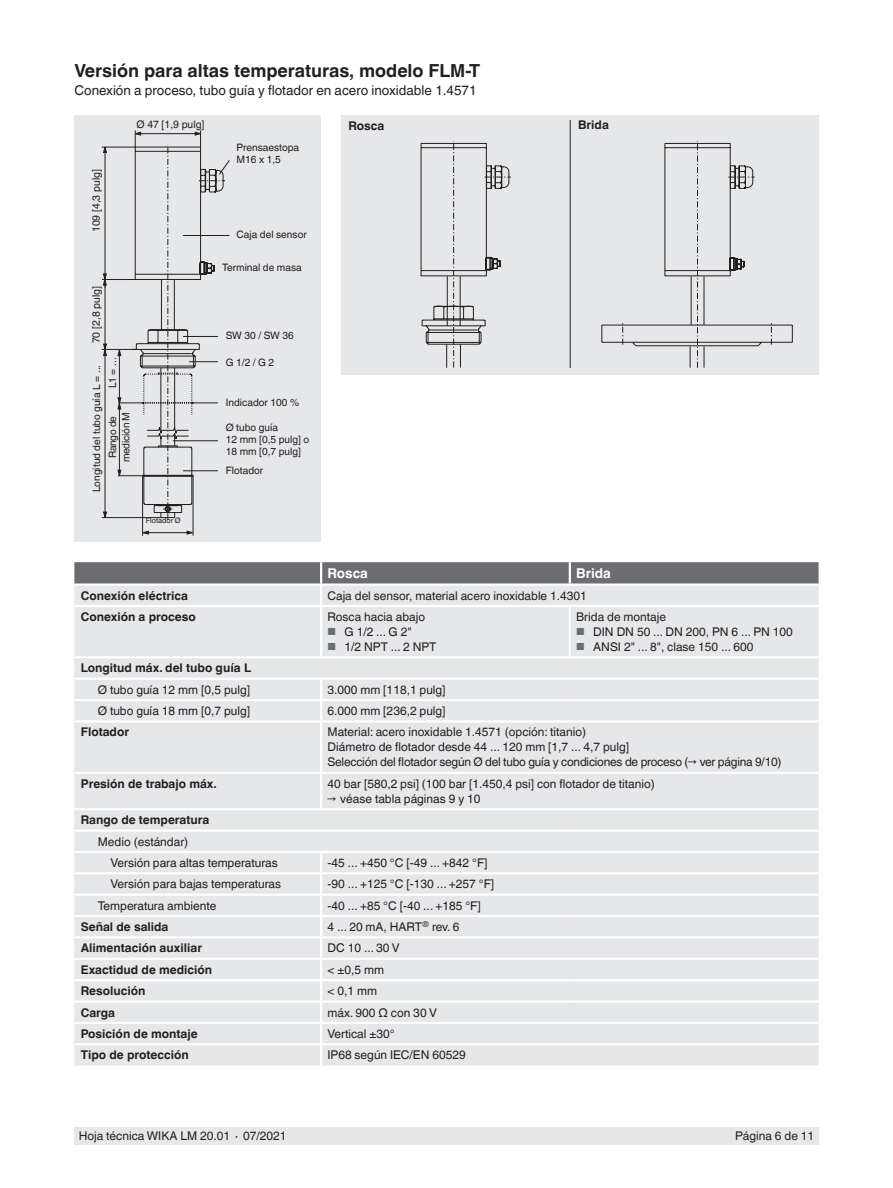
<style>
.page{position:relative;width:893px;height:1188px;background:#fff}
.page>*{position:absolute;margin:0;border:0;box-sizing:border-box;transform-origin:0 0}
.t1{font:700 18px "Helvetica World";color:#231f20}
.t2{font:13.5px "Helvetica World";color:#231f20}
.t3{font:700 13.5px "Helvetica World";color:#fff}
.t4{font:12px/15px "Helvetica World";color:#231f20}
.t5{font:700 12px "Helvetica World";color:#231f20}
.t6{font:10.5px "Helvetica World";color:#231f20}
.t7{font:10.2px/12px "Helvetica World";color:#231f20}
.t8{font:10.2px/13.5px "Helvetica World";letter-spacing:-.02em;color:#231f20;text-align:center}
.t9{font:7.5px "Helvetica World";color:#231f20}
.s1{font-size:10.2px;color:#6c6d70}
</style>
<div class="page">
<div style="left:74px;top:1128px;width:745px;height:17px;background:#e6e7e9"></div>
<div style="left:75px;top:115px;width:246px;height:427px;background:#e6e7e9"></div>
<div style="left:341px;top:115px;width:477px;height:259px;background:#e6e7e9"></div>
<hr style="left:570px;top:120px;width:1px;height:248px;background:#231f20">
<svg style="left:420px;top:141px;width:91px;height:227px"></svg>
<svg style="left:601px;top:141px;width:192px;height:227px"></svg>
<svg style="left:102px;top:130px;width:128px;height:406px"></svg>
<div style="left:218px;top:330px;width:38px;height:154px;background:#e6e7e9"></div>
<div style="left:74px;top:607px;width:745px;height:459px;background:#e6e7e9"></div>
<svg style="left:74px;top:562px;width:745px;height:43px;background:#aaabad"></svg>
<hr style="left:570px;top:584px;width:249px;height:2px;background:#fff">
<hr style="left:320px;top:607px;width:2px;height:49px;background:#fff">
<hr style="left:569px;top:607px;width:2px;height:49px;background:#fff">
<hr style="left:74px;top:656px;width:247px;height:2px;background:#fff">
<hr style="left:321px;top:656px;width:249px;height:2px;background:#fff">
<hr style="left:570px;top:656px;width:249px;height:2px;background:#fff">
<hr style="left:320px;top:723px;width:2px;height:49px;background:#fff">
<hr style="left:74px;top:772px;width:247px;height:2px;background:#fff">
<hr style="left:321px;top:772px;width:249px;height:2px;background:#fff">
<hr style="left:320px;top:774px;width:2px;height:34px;background:#fff">
<hr style="left:570px;top:772px;width:249px;height:2px;background:#fff">
<hr style="left:74px;top:808px;width:247px;height:2px;background:#fff">
<hr style="left:321px;top:808px;width:249px;height:2px;background:#fff">
<hr style="left:570px;top:808px;width:249px;height:2px;background:#fff">
<hr style="left:74px;top:829px;width:247px;height:3px;background:#fff">
<hr style="left:321px;top:829px;width:249px;height:3px;background:#fff">
<hr style="left:570px;top:829px;width:249px;height:3px;background:#fff">
<hr style="left:74px;top:851px;width:247px;height:2px;background:#fff">
<hr style="left:321px;top:851px;width:249px;height:2px;background:#fff">
<svg style="left:320px;top:853px;width:2px;height:19px"></svg>
<hr style="left:570px;top:851px;width:249px;height:2px;background:#fff">
<hr style="left:74px;top:872px;width:247px;height:2px;background:#fff">
<hr style="left:321px;top:872px;width:249px;height:2px;background:#fff">
<hr style="left:320px;top:874px;width:2px;height:20px;background:#fff">
<hr style="left:570px;top:872px;width:249px;height:2px;background:#fff">
<hr style="left:74px;top:894px;width:247px;height:2px;background:#fff">
<hr style="left:321px;top:894px;width:249px;height:2px;background:#fff">
<hr style="left:570px;top:894px;width:249px;height:2px;background:#fff">
<hr style="left:74px;top:915px;width:247px;height:2px;background:#fff">
<hr style="left:321px;top:915px;width:249px;height:2px;background:#fff">
<hr style="left:570px;top:915px;width:249px;height:2px;background:#fff">
<hr style="left:74px;top:936px;width:247px;height:3px;background:#fff">
<hr style="left:321px;top:936px;width:249px;height:3px;background:#fff">
<hr style="left:570px;top:936px;width:249px;height:3px;background:#fff">
<hr style="left:74px;top:958px;width:247px;height:2px;background:#fff">
<hr style="left:321px;top:958px;width:249px;height:2px;background:#fff">
<hr style="left:570px;top:958px;width:249px;height:2px;background:#fff">
<hr style="left:74px;top:979px;width:247px;height:2px;background:#fff">
<hr style="left:321px;top:979px;width:249px;height:2px;background:#fff">
<hr style="left:570px;top:979px;width:249px;height:2px;background:#fff">
<hr style="left:74px;top:1000px;width:247px;height:3px;background:#fff">
<hr style="left:321px;top:1000px;width:249px;height:3px;background:#fff">
<hr style="left:570px;top:1000px;width:249px;height:3px;background:#fff">
<hr style="left:74px;top:1022px;width:247px;height:2px;background:#fff">
<hr style="left:321px;top:1022px;width:249px;height:2px;background:#fff">
<svg style="left:320px;top:896px;width:2px;height:147px"></svg>
<hr style="left:570px;top:1022px;width:249px;height:2px;background:#fff">
<hr style="left:74px;top:1043px;width:247px;height:2px;background:#fff">
<hr style="left:321px;top:1043px;width:249px;height:2px;background:#fff">
<hr style="left:320px;top:1045px;width:2px;height:21px;background:#fff">
<hr style="left:570px;top:1043px;width:249px;height:2px;background:#fff">
<hr style="left:74px;top:678px;width:247px;height:2px;background:#fff">
<hr style="left:74px;top:699px;width:247px;height:2px;background:#fff">
<hr style="left:74px;top:720px;width:247px;height:3px;background:#fff">
<hr style="left:321px;top:678px;width:249px;height:2px;background:#fff">
<hr style="left:570px;top:678px;width:249px;height:2px;background:#fff">
<hr style="left:321px;top:699px;width:249px;height:2px;background:#fff">
<svg style="left:320px;top:680px;width:2px;height:40px"></svg>
<hr style="left:570px;top:699px;width:249px;height:2px;background:#fff">
<hr style="left:321px;top:720px;width:249px;height:3px;background:#fff">
<hr style="left:570px;top:720px;width:249px;height:3px;background:#fff">
<h1 class="t1" style="left:74px;top:60px;width:407px">Versión para altas temperaturas, modelo FLM-T</h1>
<p class="t2" style="left:74px;top:82px;width:404px">Conexión a proceso, tubo guía y flotador en acero inoxidable 1.4571</p>
<p class="t6" style="left:90px;top:232px;width:64px;rotate:-90deg">109 [4,3 pulg]</p>
<p class="t6" style="left:90px;top:343px;width:59px;rotate:-90deg">70 [2,8 pulg]</p>
<p class="t6" style="left:137px;top:118px;width:69px">Ø 47 [1,9 pulg]</p>
<p class="t7" style="left:107px;top:388px;width:32px;rotate:-90deg">L1 = ...</p>
<p class="t7" style="left:91px;top:492px;width:129px;rotate:-90deg">Longitud del tubo guía L = ...</p>
<p class="t8" style="left:106px;top:462px;width:52px;rotate:-90deg">Rango de medición M</p>
<p class="t9" style="left:146px;top:516px;width:37px">Flotador Ø</p>
<p class="t7" style="left:237px;top:141px;width:64px">Prensaestopa<br>M16 x 1,5</p>
<p class="t7" style="left:237px;top:228px;width:72px">Caja del sensor</p>
<p class="t7" style="left:222px;top:261px;width:81px">Terminal de masa</p>
<p class="t7" style="left:226px;top:329px;width:70px">SW 30 / SW 36</p>
<p class="t7" style="left:226px;top:356px;width:50px">G 1/2 / G 2</p>
<p class="t7" style="left:226px;top:396px;width:75px">Indicador 100 %</p>
<p class="t7" style="left:226px;top:422px;width:85px">Ø tubo guía<br>12 mm [0,5 pulg] o<br>18 mm [0,7 pulg]</p>
<p class="t7" style="left:226px;top:465px;width:39px">Flotador</p>
<p class="t5" style="left:348px;top:119px;width:37px">Rosca</p>
<p class="t5" style="left:578px;top:118px;width:32px">Brida</p>
<p class="t3" style="left:327px;top:566px;width:42px">Rosca</p>
<p class="t3" style="left:576px;top:566px;width:36px">Brida</p>
<p class="t5" style="left:81px;top:588px;width:109px">Conexión eléctrica</p>
<p class="t4" style="left:327px;top:588px;width:261px">Caja del sensor, material acero inoxidable 1.4301</p>
<p class="t5" style="left:81px;top:610px;width:116px">Conexión a proceso</p>
<p class="t4" style="left:327px;top:609px;width:99px">Rosca hacia abajo</p>
<p class="t4" style="left:327px;top:624px;width:86px"><span class="s1">■</span> G 1/2 ... G 2"</p>
<p class="t4" style="left:327px;top:639px;width:110px"><span class="s1">■</span> 1/2 NPT ... 2 NPT</p>
<p class="t4" style="left:576px;top:609px;width:91px">Brida de montaje</p>
<p class="t4" style="left:576px;top:624px;width:218px"><span class="s1">■</span> DIN DN 50 ... DN 200, PN 6 ... PN 100</p>
<p class="t4" style="left:576px;top:639px;width:179px"><span class="s1">■</span> ANSI 2" ... 8", clase 150 ... 600</p>
<p class="t5" style="left:81px;top:661px;width:172px">Longitud máx. del tubo guía L</p>
<p class="t4" style="left:98px;top:682px;width:154px">Ø tubo guía 12 mm [0,5 pulg]</p>
<p class="t4" style="left:327px;top:682px;width:120px">3.000 mm [118,1 pulg]</p>
<p class="t4" style="left:98px;top:703px;width:154px">Ø tubo guía 18 mm [0,7 pulg]</p>
<p class="t4" style="left:327px;top:703px;width:120px">6.000 mm [236,2 pulg]</p>
<p class="t5" style="left:81px;top:725px;width:50px">Flotador</p>
<p class="t4" style="left:327px;top:725px;width:455px">Material: acero inoxidable 1.4571 (opción: titanio)<br>Diámetro de flotador desde 44 ... 120 mm [1,7 ... 4,7 pulg]<br>Selección del flotador según Ø del tubo guía y condiciones de proceso (→ ver página 9/10)</p>
<p class="t5" style="left:81px;top:777px;width:138px">Presión de trabajo máx.</p>
<p class="t4" style="left:327px;top:776px;width:329px">40 bar [580,2 psi] (100 bar [1.450,4 psi] con flotador de titanio)</p>
<p class="t4" style="left:327px;top:791px;width:155px">→ véase tabla páginas 9 y 10</p>
<p class="t5" style="left:81px;top:813px;width:130px">Rango de temperatura</p>
<p class="t4" style="left:111px;top:831px;width:169px;line-height:21.3px;text-indent:-13px">Medio (estándar)<br>Versión para altas temperaturas</p>
<p class="t4" style="left:327px;top:855px;width:161px">-45 ... +450 °C [-49 ... +842 °F]</p>
<p class="t4" style="left:111px;top:877px;width:172px">Versión para bajas temperaturas</p>
<p class="t4" style="left:327px;top:877px;width:168px">-90 ... +125 °C [-130 ... +257 °F]</p>
<p class="t4" style="left:98px;top:898px;width:120px">Temperatura ambiente</p>
<p class="t4" style="left:327px;top:898px;width:155px">-40 ... +85 °C [-40 ... +185 °F]</p>
<p class="t5" style="left:81px;top:920px;width:89px">Señal de salida</p>
<p class="t4" style="left:327px;top:919px;width:133px">4 ... 20 mA, HART<sup>®</sup> rev. 6</p>
<p class="t5" style="left:81px;top:941px;width:123px">Alimentación auxiliar</p>
<p class="t4" style="left:328px;top:941px;width:74px">DC 10 ... 30 V</p>
<p class="t5" style="left:81px;top:963px;width:133px">Exactidud de medición</p>
<p class="t4" style="left:328px;top:962px;width:58px">&lt; ±0,5 mm</p>
<p class="t5" style="left:81px;top:984px;width:66px">Resolución</p>
<p class="t4" style="left:328px;top:984px;width:51px">&lt; 0,1 mm</p>
<p class="t5" style="left:81px;top:1005px;width:36px">Carga</p>
<p class="t4" style="left:328px;top:1005px;width:111px">máx. 900 Ω con 30 V</p>
<p class="t5" style="left:81px;top:1027px;width:118px">Posición de montaje</p>
<p class="t4" style="left:328px;top:1026px;width:69px">Vertical ±30°</p>
<p class="t5" style="left:81px;top:1048px;width:110px">Tipo de protección</p>
<p class="t4" style="left:328px;top:1048px;width:140px">IP68 según IEC/EN 60529</p>
<p class="t4" style="left:79px;top:1129px;width:209px">Hoja técnica WIKA LM 20.01 ∙ 07/2021</p>
<p class="t4" style="left:735px;top:1129px;width:81px">Página 6 de 11</p>
</div>
